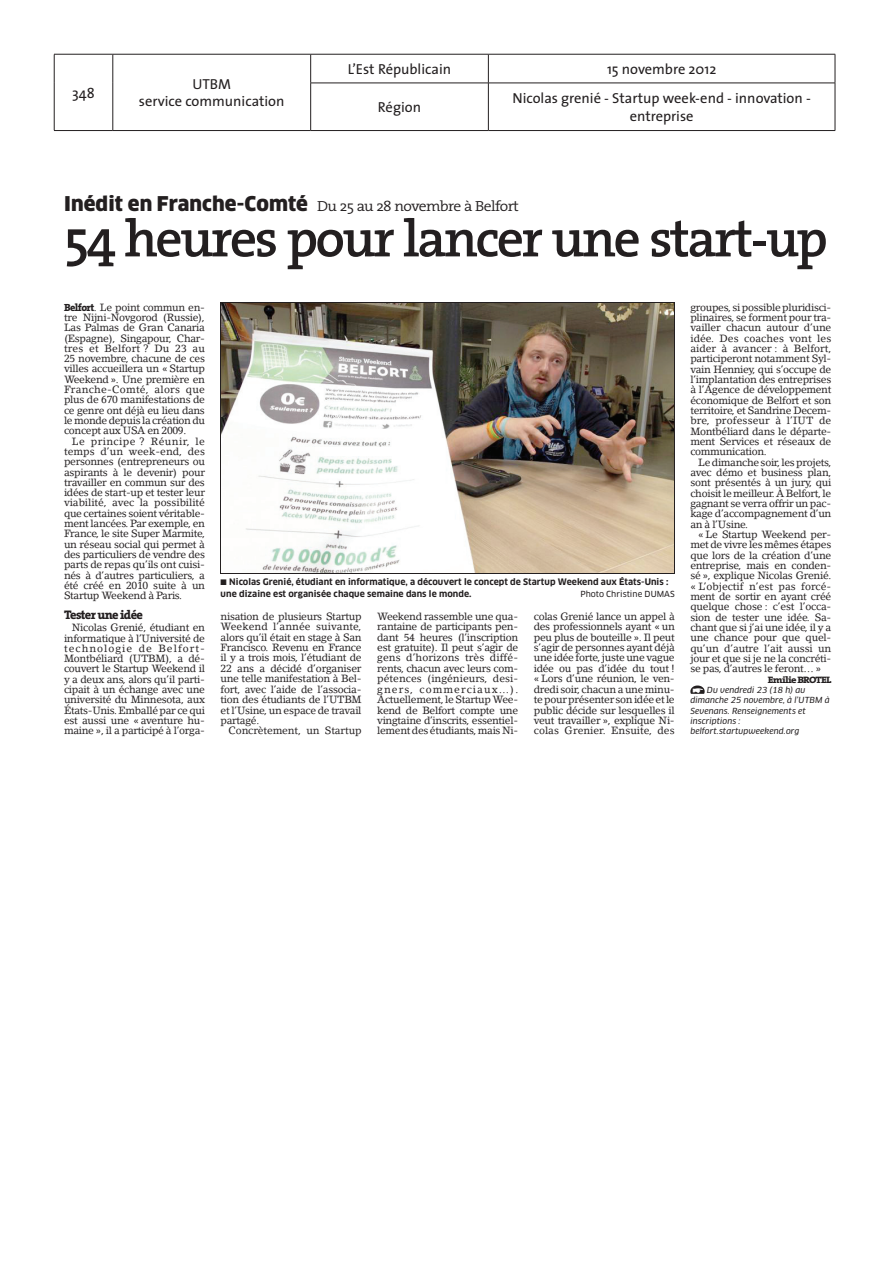
<style>
.page{position:relative;width:893px;height:1263px;background:#fff}
.page>*{position:absolute;margin:0;border:0;box-sizing:border-box;transform-origin:0 0}
.t1{font:600 52.65px "The Serif";letter-spacing:-.05em;color:#231f20}
.t2{font:43.2px "LER Bionic External";color:#231f20;scale:.96 1}
.t3{font:14.55px/17.4px "The Sans";color:#231f20;text-align:center}
.t4{font:300 14.55px "The Serif";letter-spacing:-.04em;color:#231f20;scale:1.07 1}
.t5{font:800 12.45px "The Serif";letter-spacing:-.055em;color:#231f20}
.t6{font:10.35px/10.4px "Lino Letter LT";letter-spacing:-.03em;color:#231f20;text-align:justify}
.t7{font:10.35px "Lino Letter LT";letter-spacing:-.01em;color:#231f20}
.t8{font:800 9.3px "The Serif";letter-spacing:-.07em;color:#231f20;scale:1.12 1}
.t9{font:700 8.7px/11.4px "Clan";letter-spacing:.005em;color:#231f20}
.t10{font:8.25px/10.4px "Clan News Ita";letter-spacing:.01em;color:#231f20}
.t11{font:8.25px "Clan News";letter-spacing:.005em;color:#231f20}
.s1{font-family:"Clan";font-weight:900;font-size:19.8px}
.s2{font-family:"The Serif";font-weight:800}
.s3{font-family:"European Pi Three";font-size:10.35px;color:#fff}
.s4{font-family:"European Pi Three";font-weight:400;font-size:9.3px}
</style>
<div class="page">
<hr style="left:54px;top:54px;width:59px;height:1px;background:#231f20">
<svg style="left:54px;top:54px;width:1px;height:29px"></svg>
<hr style="left:113px;top:54px;width:198px;height:1px;background:#231f20">
<svg style="left:113px;top:54px;width:1px;height:29px"></svg>
<hr style="left:54px;top:83px;width:1px;height:47px;background:#231f20">
<hr style="left:113px;top:83px;width:1px;height:47px;background:#231f20">
<hr style="left:54px;top:130px;width:59px;height:1px;background:#231f20">
<hr style="left:113px;top:130px;width:198px;height:1px;background:#231f20">
<hr style="left:311px;top:54px;width:177px;height:1px;background:#231f20">
<svg style="left:310px;top:54px;width:1px;height:29px"></svg>
<hr style="left:488px;top:54px;width:347px;height:1px;background:#231f20">
<svg style="left:488px;top:54px;width:1px;height:29px"></svg>
<svg style="left:835px;top:54px;width:1px;height:29px"></svg>
<hr style="left:310px;top:83px;width:178px;height:1px;background:#231f20">
<hr style="left:310px;top:83px;width:1px;height:47px;background:#231f20">
<hr style="left:488px;top:83px;width:347px;height:1px;background:#231f20">
<hr style="left:488px;top:83px;width:1px;height:47px;background:#231f20">
<hr style="left:835px;top:83px;width:1px;height:47px;background:#231f20">
<hr style="left:311px;top:130px;width:177px;height:1px;background:#231f20">
<hr style="left:488px;top:130px;width:347px;height:1px;background:#231f20">
<svg style="left:690px;top:685px;width:15px;height:9px"></svg>
<img style="left:222px;top:304px;width:452px;height:270px">
<hr style="left:221px;top:303px;width:1px;height:271px;background:#231f20">
<hr style="left:674px;top:303px;width:1px;height:271px;background:#231f20">
<hr style="left:221px;top:303px;width:454px;height:1px;background:#231f20">
<hr style="left:221px;top:574px;width:454px;height:1px;background:#231f20">
<h3 class="t3" style="left:348px;top:60px;width:105px">L’Est Républicain</h3>
<h3 class="t3" style="left:607px;top:60px;width:111px">15 novembre 2012</h3>
<h3 class="t3" style="left:378px;top:98px;width:45px">Région</h3>
<h3 class="t3" style="left:512px;top:89px;width:300px">Nicolas grenié - Startup week-end - innovation - entreprise</h3>
<h3 class="t3" style="left:72px;top:84px;width:24px">348</h3>
<h3 class="t3" style="left:139px;top:75px;width:147px">UTBM<br>service communication</h3>
<h2 class="t2" style="left:192px;top:101px;width:193px">REGION</h2>
<h3 class="t4" style="left:64px;top:196px;width:427px"><span class="s1">Inédit en Franche-Comté</span> Du 25 au 28 novembre à Belfort</h3>
<h1 class="t1" style="left:64px;top:205px;width:765px">54 heures pour lancer une start-up</h1>
<p class="t6" style="left:64px;top:302px;width:143px"><span class="s2">Belfort</span>. Le point commun en&shy;tre Nijni-Novgorod (Russie), Las Palmas de Gran Canaria (Espagne), Singapour, Char&shy;tres et Belfort ? Du 23 au 25 novembre, chacune de ces villes accueillera un « Startup Weekend ». Une première en Franche-Comté, alors que plus de 670 manifestations de ce genre ont déjà eu lieu dans le monde depuis la création du concept aux USA en 2009.</p>
<p class="t6" style="left:64px;top:436px;width:143px;text-indent:8px">Le principe ? Réunir, le temps d’un week-end, des personnes (entrepreneurs ou aspirants à le devenir) pour travailler en commun sur des idées de start-up et tester leur viabilité, avec la possibilité que certaines soient véritable&shy;ment lancées. Par exemple, en France, le site Super Marmite, un réseau social qui permet à des particuliers de vendre des parts de repas qu’ils ont cuisi&shy;nés à d’autres particuliers, a été créé en 2010 suite à un Startup Weekend à Paris.</p>
<p class="t5" style="left:64px;top:607px;width:80px">Tester une idée</p>
<p class="t6" style="left:64px;top:622px;width:142px;text-indent:8px">Nicolas Grenié, étudiant en informatique à l’Université de technologie de Belfort-Montbéliard (UTBM), a dé&shy;couvert le Startup Weekend il y a deux ans, alors qu’il parti&shy;cipait à un échange avec une université du Minnesota, aux États-Unis. Emballé par ce qui est aussi une « aventure hu&shy;maine », il a participé à l’orga-</p>
<p class="t6" style="left:221px;top:611px;width:142px">nisation de plusieurs Startup Weekend l’année suivante, alors qu’il était en stage à San Francisco. Revenu en France il y a trois mois, l’étudiant de 22 ans a décidé d’organiser une telle manifestation à Bel&shy;fort, avec l’aide de l’associa&shy;tion des étudiants de l’UTBM et l’Usine, un espace de travail partagé.</p>
<p class="t6" style="left:690px;top:302px;width:143px">groupes, si possible pluridisci&shy;plinaires, se forment pour tra&shy;vailler chacun autour d’une idée. Des coaches vont les aider à avancer : à Belfort, participeront notamment Syl&shy;vain Henniey, qui s’occupe de l’implantation des entreprises à l’Agence de développement économique de Belfort et son territoire, et Sandrine Decem&shy;bre, professeur à l’IUT de Montbéliard dans le départe&shy;ment Services et réseaux de communication.</p>
<p class="t6" style="left:690px;top:457px;width:142px;text-indent:8px">Le dimanche soir, les projets, avec démo et business plan, sont présentés à un jury, qui choisit le meilleur. À Belfort, le gagnant se verra offrir un pac&shy;kage d’accompagnement d’un an à l’Usine.</p>
<p class="t6" style="left:690px;top:529px;width:143px;text-indent:8px">« Le Startup Weekend per&shy;met de vivre les mêmes étapes que lors de la création d’une entreprise, mais en conden&shy;sé », explique Nicolas Grenié. « L’objectif n’est pas forcé&shy;ment de sortir en ayant créé quelque chose : c’est l’occa&shy;sion de tester une idée. Sa&shy;chant que si j’ai une idée, il y a une chance pour que quel&shy;qu’un d’autre l’ait aussi un jour et que si je ne la concréti&shy;se pas, d’autres le feront… »</p>
<p class="t8" style="left:768px;top:673px;width:58px">EmilieBROTEL</p>
<p class="t10" style="left:690px;top:685px;width:141px"><span class="s3">W</span> Du vendredi 23 (18 h) au dimanche 25 novembre, à l’UTBM à<br>Sevenans. Renseignements et inscriptions : belfort.startupweekend.org</p>
<p class="t9" style="left:221px;top:577px;width:449px"><span class="s4">K</span> Nicolas Grenié, étudiant en informatique, a découvert le concept de Startup Weekend aux États-Unis : une dizaine est organisée chaque semaine dans le monde.</p>
<p class="t11" style="left:580px;top:589px;width:96px">Photo Christine DUMAS</p>
<p class="t6" style="left:377px;top:611px;width:143px">Weekend rassemble une qua&shy;rantaine de participants pen&shy;dant 54 heures (l’inscription est gratuite). Il peut s’agir de gens d’horizons très diffé&shy;rents, chacun avec leurs com&shy;pétences (ingénieurs, desi&shy;gners, commerciaux…).<br>Actuellement, le Startup Wee&shy;kend de Belfort compte une vingtaine d’inscrits, essentiel&shy;lement des étudiants, mais Ni-</p>
<p class="t6" style="left:534px;top:611px;width:142px">colas Grenié lance un appel à des professionnels ayant « un peu plus de bouteille ». Il peut s’agir de personnes ayant déjà une idée forte, juste une vague idée ou pas d’idée du tout ! « Lors d’une réunion, le ven&shy;dredi soir, chacun a une minu&shy;te pourprésenter son idée et le public décide sur lesquelles il veut travailler », explique Ni&shy;colas Grenier. Ensuite, des</p>
<p class="t7" style="left:228px;top:724px;width:135px">Concrètement, un Startup</p>
</div>
